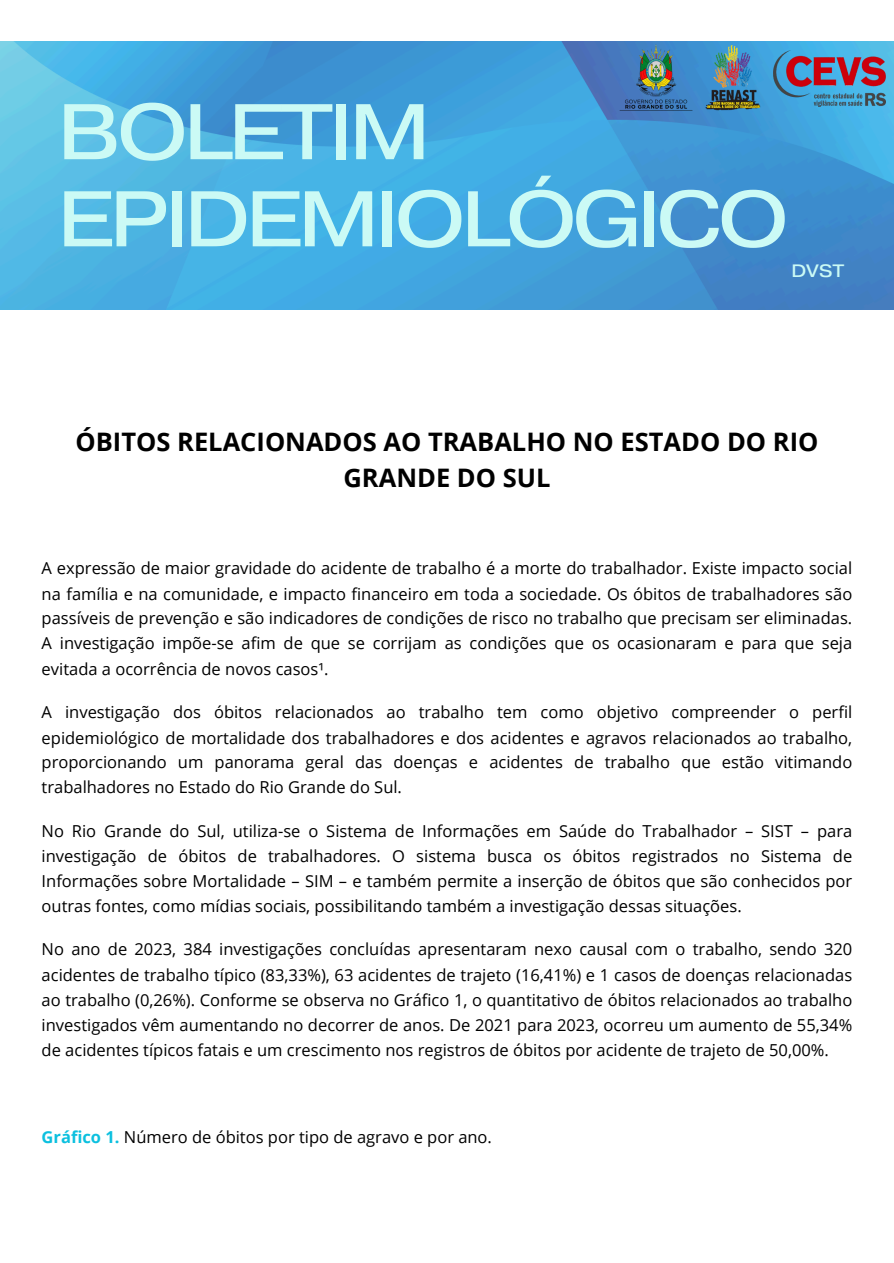
<style>
.page{position:relative;width:894px;height:1263px;background:#fff}
.page>*{position:absolute;margin:0;border:0;box-sizing:border-box;transform-origin:0 0}
.t1{font:78.6px/87.2px "Pragmatica Ext";letter-spacing:-.045em;color:#cbfaf5}
.t2{font:700 25.5px/36px "Open Sans";color:#000;text-align:center}
.t3{font:17.85px "Pragmatica Ext";color:#cbfaf5}
.t4{font:16.5px/25.3px "Open Sans";color:#000;text-align:justify}
.s1{font-weight:700;color:#0cc0df}
</style>
<div class="page">
<img style="left:0;top:42px;width:893px;height:267px">
<img style="left:786px;top:50px;width:99px;height:56px">
<img style="left:687px;top:42px;width:99px;height:84px">
<img style="left:614px;top:42px;width:83px;height:78px">
<p class="t1" style="left:58px;top:92px;width:732px">BOLETIM<br>EPIDEMIOLÓGICO</p>
<p class="t3" style="left:791px;top:260px;width:54px">DVST</p>
<h1 class="t2" style="left:75px;top:423px;width:744px">ÓBITOS RELACIONADOS AO TRABALHO NO ESTADO DO RIO<br>GRANDE DO SUL</h1>
<p class="t4" style="left:42px;top:555px;width:811px">A expressão de maior gravidade do acidente de trabalho é a morte do trabalhador. Existe impacto social na família e na comunidade, e impacto financeiro em toda a sociedade. Os óbitos de trabalhadores são passíveis de prevenção e são indicadores de condições de risco no trabalho que precisam ser eliminadas.<br>A investigação impõe-se afim de que se corrijam as condições que os ocasionaram e para que seja evitada a ocorrência de novos casos¹.</p>
<p class="t4" style="left:42px;top:699px;width:812px">A investigação dos óbitos relacionados ao trabalho tem como objetivo compreender o perfil epidemiológico de mortalidade dos trabalhadores e dos acidentes e agravos relacionados ao trabalho, proporcionando um panorama geral das doenças e acidentes de trabalho que estão vitimando trabalhadores no Estado do Rio Grande do Sul.</p>
<p class="t4" style="left:42px;top:818px;width:812px">No Rio Grande do Sul, utiliza-se o Sistema de Informações em Saúde do Trabalhador – SIST – para investigação de óbitos de trabalhadores. O sistema busca os óbitos registrados no Sistema de Informações sobre Mortalidade – SIM – e também permite a inserção de óbitos que são conhecidos por outras fontes, como mídias sociais, possibilitando também a investigação dessas situações.</p>
<p class="t4" style="left:42px;top:936px;width:811px">No ano de 2023, 384 investigações concluídas apresentaram nexo causal com o trabalho, sendo 320 acidentes de trabalho típico (83,33%), 63 acidentes de trajeto (16,41%) e 1 casos de doenças relacionadas ao trabalho (0,26%). Conforme se observa no Gráfico 1, o quantitativo de óbitos relacionados ao trabalho investigados vêm aumentando no decorrer de anos. De 2021 para 2023, ocorreu um aumento de 55,34% de acidentes típicos fatais e um crescimento nos registros de óbitos por acidente de trajeto de 50,00%.</p>
<h2 class="t4" style="left:42px;top:1124px;width:451px"><span class="s1">Gráfico 1.</span> Número de óbitos por tipo de agravo e por ano.</h2>
</div>
